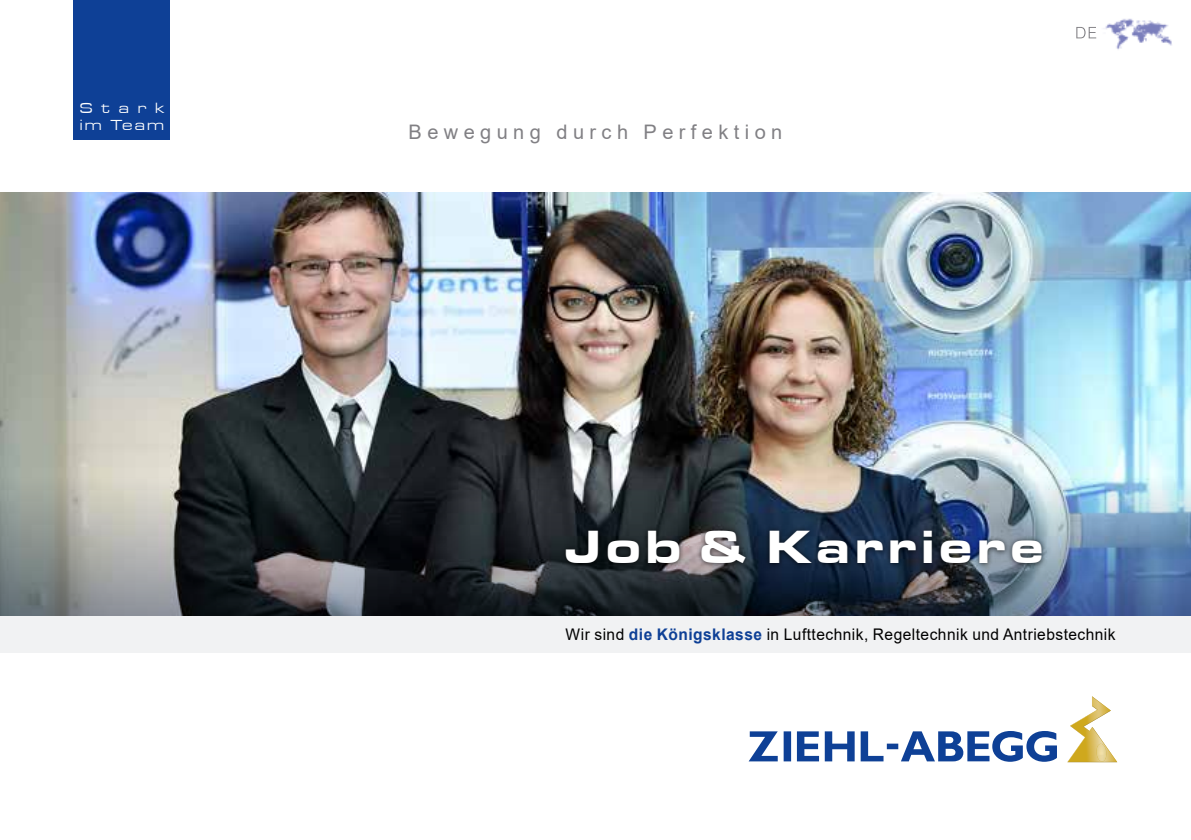
<style>
.page{position:relative;width:1191px;height:840px;background:#fff}
.page>*{position:absolute;margin:0;border:0;box-sizing:border-box;transform-origin:0 0}
.t1{font:900 48px "Eurostile Ext";letter-spacing:.07em;color:#fff}
.t2{font:20px "Arial";letter-spacing:.27em;color:#818084}
.t3{font:16px "Arial";letter-spacing:.03em;color:#000}
.t4{font:14px/16.8px "Eurostile Extended";letter-spacing:.345em;color:#fff}
.s1{font-weight:700;color:#0e4096}
</style>
<div class="page">
<svg style="left:749px;top:731px;width:308px;height:30px"></svg>
<svg style="left:1067px;top:696px;width:50px;height:66px"></svg>
<div style="left:74px;top:0;width:96px;height:139px;background:#0e4096"></div>
<img style="left:0;top:193px;width:1191px;height:283px">
<img style="left:0;top:476px;width:1191px;height:139px">
<div style="left:0;top:615px;width:1191px;height:37px;background:#f1f2f3"></div>
<div style="left:560px;top:525px;width:487px;height:44px;background:#000;opacity:.75"></div>
<svg style="left:1076px;top:27px;width:20px;height:11px"></svg>
<img style="left:1104px;top:18px;width:68px;height:32px">
<p class="t4" style="left:79px;top:100px;width:87px">Stark im Team</p>
<p class="t2" style="left:408px;top:118px;width:375px">Bewegung durch Perfektion</p>
<h1 class="t1" style="left:564px;top:511px;width:481px">Job &amp; Karriere</h1>
<p class="t3" style="left:565px;top:623px;width:551px">Wir sind <span class="s1">die Königsklasse</span> in Lufttechnik, Regeltechnik und Antriebstechnik</p>
</div>
